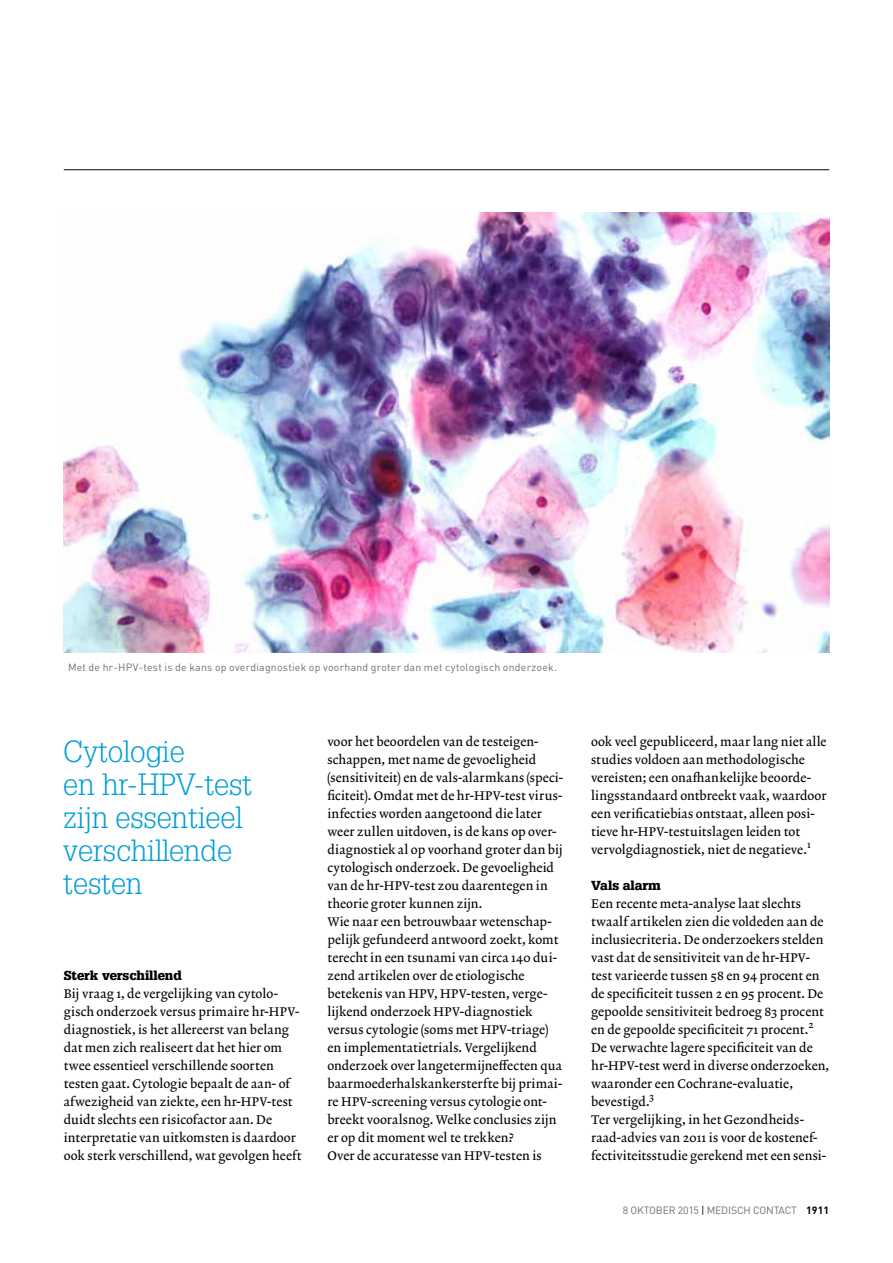
<style>
.page{position:relative;width:893px;height:1263px;background:#fff}
.page>*{position:absolute;margin:0;border:0;box-sizing:border-box;transform-origin:0 0}
.t1{font:300 30px/33px "Glypha LT Std";letter-spacing:-.005em;color:#009ed4}
.t2{font:12.75px/18px "Lexicon No 2 Roman A";letter-spacing:.01em;color:#000}
.t3{font:900 12.75px "Glypha LT Std";color:#000}
.t4{font:10.5px "DINOT";letter-spacing:.02em;color:#706f6f}
.t5{font:10.5px "DINOT";letter-spacing:-.015em;color:#706f6f}
.t6{font:10.2px "Lexicon No 2 Roman A";color:#000}
.s1{color:#000}
.s2{font-weight:700;color:#000}
</style>
<div class="page">
<hr style="left:64px;top:169px;width:765px;height:1px;background:#000">
<img style="left:64px;top:213px;width:765px;height:440px">
<p class="t4" style="left:68px;top:661px;width:490px">Met de hr-HPV-test is de kans op overdiagnostiek op voorhand groter dan met cytologisch onderzoek.</p>
<h1 class="t1" style="left:63px;top:735px;width:190px">Cytologie<br>en hr-HPV-test zijn essentieel verschillende testen</h1>
<p class="t3" style="left:64px;top:968px;width:120px">Sterk verschillend</p>
<p class="t2" style="left:64px;top:985px;width:239px">Bij vraag 1, de vergelijking van cytolo&shy;gisch onderzoek versus primaire hr-HPV&shy;diagnostiek, is het allereerst van belang dat men zich realiseert dat het hier om twee essentieel verschillende soorten testen gaat. Cytologie bepaalt de aan- of afwezigheid van ziekte, een hr-HPV-test duidt slechts een risicofactor aan. De interpretatie van uitkomsten is daardoor ook sterk verschillend, wat gevolgen heeft</p>
<p class="t2" style="left:327px;top:733px;width:237px">voor het beoordelen van de testeigen&shy;schappen, met name de gevoeligheid (sensitiviteit) en de vals-alarmkans (speci&shy;ficiteit). Omdat met de hr-HPV-test virus&shy;infecties worden aangetoond die later weer zullen uitdoven, is de kans op over&shy;diagnostiek al op voorhand groter dan bij cytologisch onderzoek. De gevoeligheid van de hr-HPV-test zou daarentegen in theorie groter kunnen zijn.<br>Wie naar een betrouwbaar wetenschap&shy;pelijk gefundeerd antwoord zoekt, komt terecht in een tsunami van circa 140 dui&shy;zend artikelen over de etiologische betekenis van HPV, HPV-testen, verge&shy;lijkend onderzoek HPV-diagnostiek versus cytologie (soms met HPV-triage) en implementatietrials. Vergelijkend onderzoek over langetermijneffecten qua baarmoederhalskankersterfte bij primai&shy;re HPV-screening versus cytologie ont&shy;breekt vooralsnog. Welke conclusies zijn er op dit moment wel te trekken?<br>Over de accuratesse van HPV-testen is</p>
<p class="t2" style="left:591px;top:733px;width:237px">ook veel gepubliceerd, maar lang niet alle studies voldoen aan methodologische vereisten; een onafhankelijke beoorde&shy;lingsstandaard ontbreekt vaak, waardoor een verificatiebias ontstaat, alleen posi&shy;tieve hr-HPV-testuitslagen leiden tot vervolgdiagnostiek, niet de negatieve.</p>
<p class="t6" style="left:807px;top:838px;width:5px">1</p>
<p class="t3" style="left:591px;top:878px;width:71px">Vals alarm</p>
<p class="t2" style="left:591px;top:895px;width:234px">Een recente meta-analyse laat slechts twaalf artikelen zien die voldeden aan de inclusiecriteria. De onderzoekers stelden vast dat de sensitiviteit van de hr-HPV&shy;test varieerde tussen 58 en 94 procent en de specificiteit tussen 2 en 95 procent. De gepoolde sensitiviteit bedroeg 83 procent en de gepoolde specificiteit 71 procent.</p>
<p class="t6" style="left:808px;top:1018px;width:7px">2</p>
<p class="t2" style="left:591px;top:1039px;width:240px">De verwachte lagere specificiteit van de hr-HPV-test werd in diverse onderzoeken, waaronder een Cochrane-evaluatie, bevestigd.</p>
<p class="t6" style="left:649px;top:1090px;width:6px">3</p>
<p class="t2" style="left:591px;top:1111px;width:237px">Ter vergelijking, in het Gezondheids&shy;raad-advies van 2011 is voor de kostenef&shy;fectiviteitsstudie gerekend met een sensi-</p>
<p class="t5" style="left:623px;top:1203px;width:208px">8 OKTOBER 2015 <span class="s1">|</span> MEDISCH CONTACT <span class="s2">1911</span></p>
</div>
